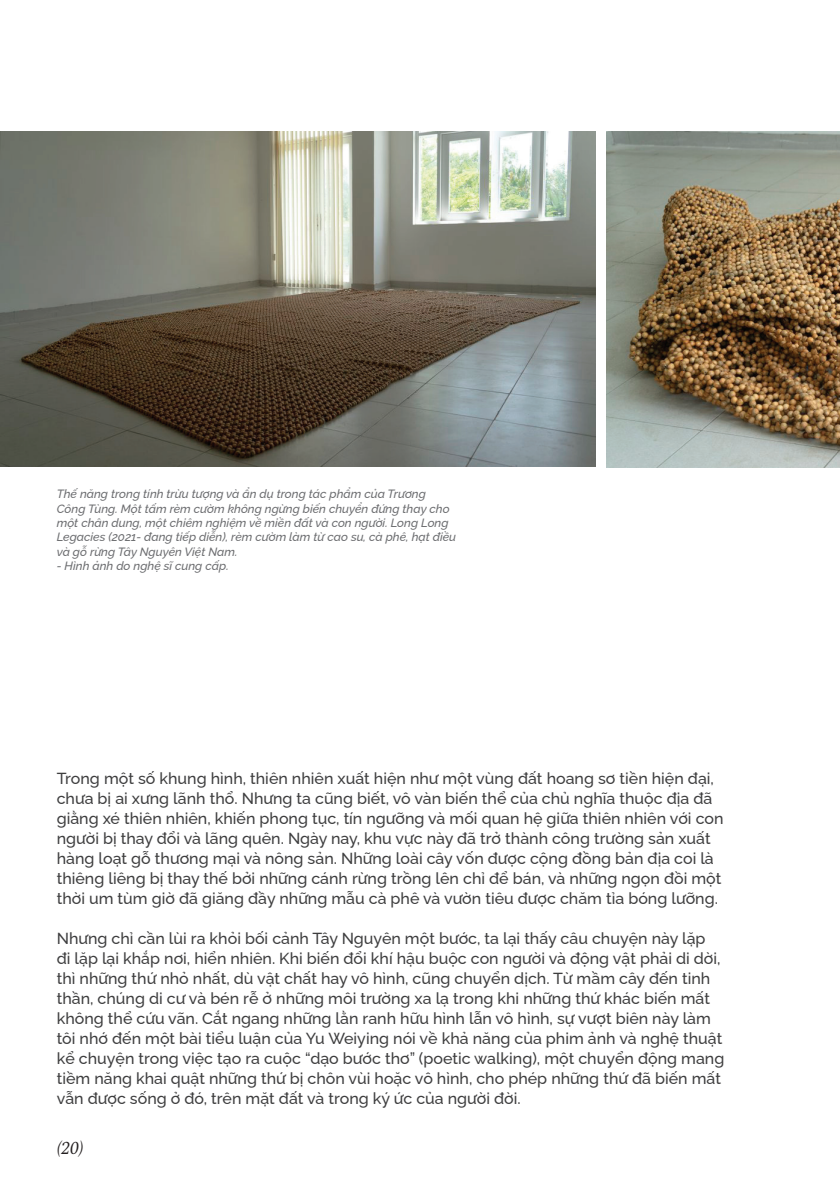
<style>
.page{position:relative;width:840px;height:1191px;background:#fff}
.page>*{position:absolute;margin:0;border:0;box-sizing:border-box;transform-origin:0 0}
.t1{font:italic 18px "Spectral";color:#231f20}
.t2{font:500 16px/20px "Raleway";color:#3e3e3f}
.t3{font:italic 500 12px/14.4px "Raleway";color:#6c6d70}
</style>
<div class="page">
<img style="left:0;top:131px;width:595px;height:335px">
<img style="left:606px;top:131px;width:233px;height:336px">
<p class="t3" style="left:57px;top:485px;width:401px">Thế năng trong tính trừu tượng và ẩn dụ trong tác phẩm của Trương Công Tùng. Một tấm rèm cườm không ngừng biến chuyển đứng thay cho một chân dung, một chiêm nghiệm về miền đất và con người. Long Long Legacies (2021- đang tiếp diễn), rèm cườm làm từ cao su, cà phê, hạt điều và gỗ rừng Tây Nguyên Việt Nam.</p>
<p class="t3" style="left:57px;top:557px;width:173px">- Hình ảnh do nghệ sĩ cung cấp.</p>
<p class="t2" style="left:57px;top:766px;width:668px">Trong một số khung hình, thiên nhiên xuất hiện như một vùng đất hoang sơ tiền hiện đại, chưa bị ai xưng lãnh thổ. Nhưng ta cũng biết, vô vàn biến thể của chủ nghĩa thuộc địa đã giằng xé thiên nhiên, khiến phong tục, tín ngưỡng và mối quan hệ giữa thiên nhiên với con người bị thay đổi và lãng quên. Ngày nay, khu vực này đã trở thành công trường sản xuất hàng loạt gỗ thương mại và nông sản. Những loài cây vốn được cộng đồng bản địa coi là thiêng liêng bị thay thế bởi những cánh rừng trồng lên chỉ để bán, và những ngọn đồi một thời um tùm giờ đã giăng đầy những mẫu cà phê và vườn tiêu được chăm tỉa bóng lưỡng.</p>
<p class="t2" style="left:57px;top:926px;width:668px">Nhưng chỉ cần lùi ra khỏi bối cảnh Tây Nguyên một bước, ta lại thấy câu chuyện này lặp<br>đi lặp lại khắp nơi, hiển nhiên. Khi biến đổi khí hậu buộc con người và động vật phải di dời, thì những thứ nhỏ nhất, dù vật chất hay vô hình, cũng chuyển dịch. Từ mầm cây đến tinh thần, chúng di cư và bén rễ ở những môi trường xa lạ trong khi những thứ khác biến mất không thể cứu vãn. Cắt ngang những lằn ranh hữu hình lẫn vô hình, sự vượt biên này làm tôi nhớ đến một bài tiểu luận của Yu Weiying nói về khả năng của phim ảnh và nghệ thuật kể chuyện trong việc tạo ra cuộc “dạo bước thơ” (poetic walking), một chuyển động mang tiềm năng khai quật những thứ bị chôn vùi hoặc vô hình, cho phép những thứ đã biến mất vẫn được sống ở đó, trên mặt đất và trong ký ức của người đời.</p>
<p class="t1" style="left:57px;top:1134px;width:28px">(20)</p>
</div>
